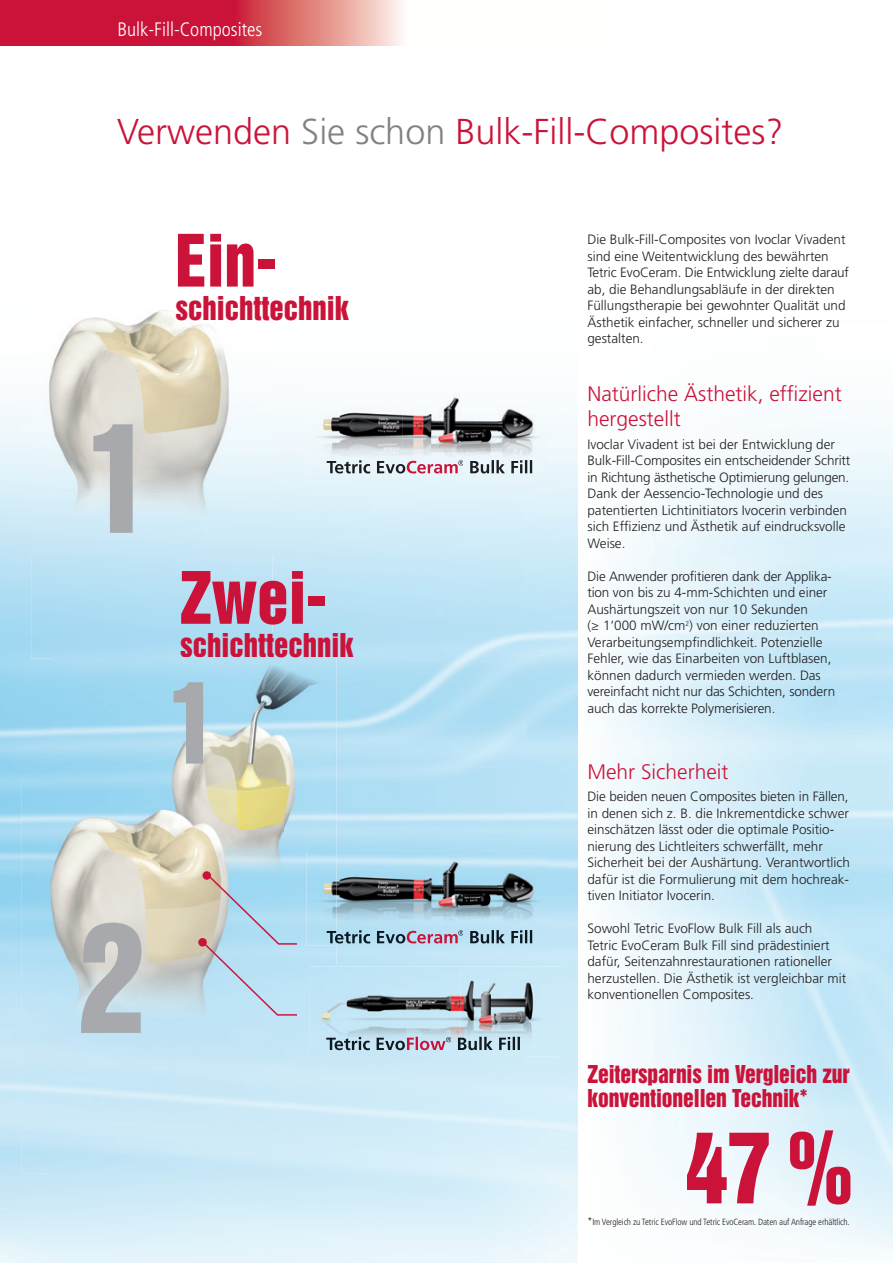
<style>
.page{position:relative;width:893px;height:1263px;background:#fff}
.page>*{position:absolute;margin:0;border:0;box-sizing:border-box;transform-origin:0 0}
.t1{font:138px "Helvetica Inserat";color:#a8a9ad;scale:.96 1}
.t2{font:103.5px "Helvetica Inserat";color:#a8a9ad;scale:.96 1}
.t3{font:89.85px "Helvetica Inserat";color:#cb133a;scale:.96 1}
.t4{font:66px "Helvetica Inserat";color:#cb133a;scale:.96 1}
.t5{font:300 36px "Frutiger";color:#cb133a}
.t6{font:30px "Helvetica Inserat";color:#cb133a;scale:.96 1}
.t7{font:22.5px/24px "Helvetica Inserat";letter-spacing:-.005em;color:#cb133a;scale:.96 1}
.t8{font:300 21px/25.2px "Frutiger";color:#cb133a}
.t9{font:300 condensed 19.5px "Frutiger";color:#fff}
.t10{font:300 13.5px/16.5px "Frutiger";color:#231f20}
.t11{font:300 condensed 9px "Frutiger";letter-spacing:-.01em;color:#231f20}
.s1{color:#808285}
.s2{font-family:"Myriad Pro";font-weight:400;font-stretch:condensed}
.s3{font-size:10.5px}
</style>
<div class="page">
<img style="left:0;top:404px;width:52px;height:859px">
<div style="left:298px;top:946px;width:228px;height:26px;background:#c1e5f6"></div>
<div style="left:273px;top:633px;width:80px;height:24px;background:#b2dff4"></div>
<img style="left:31px;top:310px;width:242px;height:349px">
<img style="left:160px;top:658px;width:176px;height:153px">
<img style="left:283px;top:811px;width:53px;height:154px">
<img style="left:160px;top:658px;width:113px;height:1px">
<img style="left:22px;top:780px;width:157px;height:393px">
<img style="left:160px;top:780px;width:123px;height:185px">
<div style="left:203px;top:871px;width:8px;height:9px;background:#cb133a;border-radius:50%"></div>
<div style="left:198px;top:938px;width:9px;height:8px;background:#cb133a;border-radius:50%"></div>
<svg style="left:203px;top:875px;width:95px;height:141px;background:#b6d4e5"></svg>
<svg style="left:0;top:0;width:401px;height:45px;background:#d5445a"></svg>
<img style="left:307px;top:390px;width:240px;height:92px">
<img style="left:327px;top:460px;width:78px;height:13px">
<img style="left:407px;top:461px;width:51px;height:12px">
<svg style="left:458px;top:460px;width:6px;height:6px"></svg>
<img style="left:464px;top:460px;width:68px;height:13px">
<img style="left:336px;top:898px;width:211px;height:47px">
<img style="left:336px;top:850px;width:211px;height:48px">
<img style="left:547px;top:898px;width:1px;height:47px">
<img style="left:307px;top:850px;width:29px;height:95px">
<img style="left:336px;top:930px;width:69px;height:13px">
<svg style="left:327px;top:930px;width:9px;height:13px"></svg>
<img style="left:407px;top:931px;width:51px;height:12px">
<svg style="left:458px;top:930px;width:6px;height:5px"></svg>
<img style="left:464px;top:930px;width:68px;height:13px">
<img style="left:310px;top:966px;width:251px;height:91px">
<img style="left:326px;top:1037px;width:79px;height:13px">
<img style="left:407px;top:1037px;width:39px;height:13px">
<svg style="left:446px;top:1037px;width:5px;height:5px"></svg>
<img style="left:452px;top:1037px;width:68px;height:13px">
<h3 class="t9" style="left:117px;top:18px;width:146px">Bulk-Fill-Composites</h3>
<h3 class="t5" style="left:117px;top:111px;width:668px">Verwenden <span class="s1">Sie schon</span> Bulk-Fill-Composites?</h3>
<h3 class="t4" style="left:175px;top:221px;width:107px">Ein-</h3>
<h3 class="t6" style="left:175px;top:290px;width:182px">schichttechnik</h3>
<h1 class="t1" style="left:87px;top:396px;width:70px">1</h1>
<h3 class="t4" style="left:180px;top:558px;width:155px">Zwei-</h3>
<h3 class="t6" style="left:180px;top:627px;width:182px">schichttechnik</h3>
<h2 class="t2" style="left:169px;top:661px;width:53px">1</h2>
<h1 class="t1" style="left:78px;top:896px;width:70px">2</h1>
<p class="t10" style="left:587px;top:231px;width:263px">Die Bulk-Fill-Composites von Ivoclar Vivadent sind eine Weitentwicklung des bewährten Tetric EvoCeram. Die Entwicklung zielte darauf ab, die Behandlungsabläufe in der direkten Füllungstherapie bei gewohnter Qualität und Ästhetik einfacher, schneller und sicherer zu gestalten.</p>
<h3 class="t8" style="left:587px;top:382px;width:256px">Natürliche Ästhetik, effizient hergestellt</h3>
<p class="t10" style="left:587px;top:436px;width:265px">Ivoclar Vivadent ist bei der Entwicklung der Bulk-Fill-Composites ein entscheidender Schritt in Richtung ästhetische Optimierung gelungen.<br>Dank der Aessencio-Technologie und des patentierten Lichtinitiators Ivocerin verbinden sich Effizienz und Ästhetik auf eindrucksvolle Weise.</p>
<p class="t10" style="left:587px;top:568px;width:249px">Die Anwender profitieren dank der Applika&shy;tion von bis zu 4-mm-Schichten und einer Aushärtungszeit von nur 10 Sekunden<br>(<span class="s2">≥</span> 1‘000 mW/cm<sup>2</sup>) von einer reduzierten Verarbeitungsempfindlichkeit. Potenzielle Fehler, wie das Einarbeiten von Luftblasen, können dadurch vermieden werden. Das vereinfacht nicht nur das Schichten, sondern auch das korrekte Polymerisieren.</p>
<h3 class="t8" style="left:587px;top:759px;width:143px">Mehr Sicherheit</h3>
<p class="t10" style="left:587px;top:789px;width:264px">Die beiden neuen Composites bieten in Fällen, in denen sich z. B. die Inkrementdicke schwer einschätzen lässt oder die optimale Positio&shy;nierung des Lichtleiters schwerfällt, mehr Sicherheit bei der Aushärtung. Verantwortlich dafür ist die Formulierung mit dem hochreak&shy;tiven Initiator Ivocerin.</p>
<p class="t10" style="left:587px;top:921px;width:260px">Sowohl Tetric EvoFlow Bulk Fill als auch<br>Tetric EvoCeram Bulk Fill sind prädestiniert dafür, Seitenzahnrestaurationen rationeller herzustellen. Die Ästhetik ist vergleichbar mit konventionellen Composites.</p>
<h3 class="t7" style="left:587px;top:1063px;width:275px">Zeitersparnis im Vergleich zur konventionellen Technik*</h3>
<h3 class="t3" style="left:685px;top:1114px;width:182px">47 %</h3>
<p class="t11" style="left:587px;top:1217px;width:264px"><span class="s3">*</span>Im Vergleich zu Tetric EvoFlow und Tetric EvoCeram. Daten auf Anfrage erhältlich.</p>
</div>
